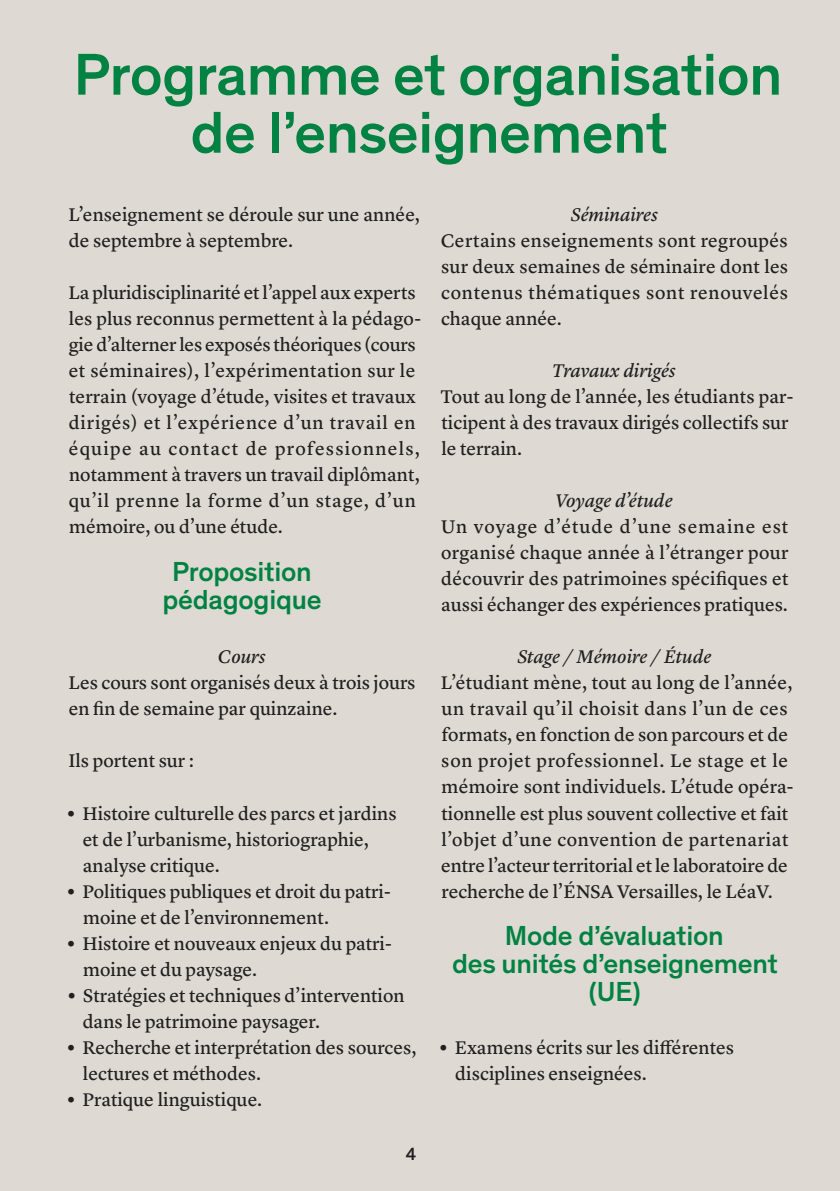
<style>
.page{position:relative;width:840px;height:1191px;background:#fff}
.page>*{position:absolute;margin:0;border:0;box-sizing:border-box;transform-origin:0 0}
._2-Titre_1{font:500 60px/58px "Theinhardt";letter-spacing:-.01em;color:#008242;text-align:center}
._2-Titre_2{font:500 28px/28px "Theinhardt";letter-spacing:-.01em;color:#008242;text-align:center}
._3-Texte_Courant_jus{font:19px/26px "Lyon Text Regular No.2";color:#231f20}
._3-Titre_4{font:italic 19px "Lyon Text Regular No.2";letter-spacing:-.005em;color:#231f20}
._3-Texte_Courant_jus-2{font:500 18px "Theinhardt";color:#231f20}
.s1{font-family:"Theinhardt";font-weight:500}
</style>
<div class="page">
<div style="left:0;top:0;width:839px;height:1191px;background:#dedad3"></div>
<p class="_2-Titre_1" style="left:74px;top:41px;width:709px">Programme et organisation de l’enseignement</p>
<p class="_3-Texte_Courant_jus" style="left:68px;top:200px;width:353px">L’enseignement se déroule sur une année, de septembre à septembre.</p>
<p class="_3-Texte_Courant_jus" style="left:68px;top:278px;width:354px">La pluridisciplinarité et l’appel aux experts les plus reconnus permettent à la pédago&shy;gie d’alterner les exposés théoriques (cours et séminaires), l’expérimentation sur le terrain (voyage d’étude, visites et travaux dirigés) et l’expérience d’un travail en équipe au contact de professionnels, notamment à travers un travail diplômant, qu’il prenne la forme d’un stage, d’un mémoire, ou d’une étude.</p>
<p class="_2-Titre_2" style="left:162px;top:556px;width:160px">Proposition pédagogique</p>
<p class="_3-Titre_4" style="left:218px;top:642px;width:49px">Cours</p>
<p class="_3-Texte_Courant_jus" style="left:68px;top:668px;width:348px">Les cours sont organisés deux à trois jours en fin de semaine par quinzaine.</p>
<p class="_3-Texte_Courant_jus" style="left:68px;top:746px;width:127px">Ils portent sur :</p>
<p class="_3-Texte_Courant_jus" style="left:83px;top:798px;width:315px;text-indent:-16px"><span class="s1">•</span> Histoire culturelle des parcs et jardins et de l’urbanisme, historiographie, analyse critique.</p>
<p class="_3-Texte_Courant_jus" style="left:83px;top:876px;width:309px;text-indent:-16px"><span class="s1">•</span> Politiques publiques et droit du patri&shy;moine et de l’environnement.</p>
<p class="_3-Texte_Courant_jus" style="left:83px;top:928px;width:310px;text-indent:-16px"><span class="s1">•</span> Histoire et nouveaux enjeux du patri&shy;moine et du paysage.</p>
<p class="_3-Texte_Courant_jus" style="left:83px;top:980px;width:323px;text-indent:-15px"><span class="s1">•</span> Stratégies et techniques d’intervention dans le patrimoine paysager.</p>
<p class="_3-Texte_Courant_jus" style="left:83px;top:1032px;width:335px;text-indent:-16px"><span class="s1">•</span> Recherche et interprétation des sources, lectures et méthodes.</p>
<p class="_3-Texte_Courant_jus" style="left:67px;top:1084px;width:196px"><span class="s1">•</span> Pratique linguistique.</p>
<p class="_3-Texte_Courant_jus-2" style="left:405px;top:1140px;width:12px">4</p>
<p class="_3-Titre_4" style="left:570px;top:200px;width:88px">Séminaires</p>
<p class="_3-Texte_Courant_jus" style="left:440px;top:226px;width:348px;text-align:justify">Certains enseignements sont regroupés sur deux semaines de séminaire dont les contenus thématiques sont renouvelés chaque année.</p>
<p class="_3-Titre_4" style="left:551px;top:356px;width:125px">Travaux dirigés</p>
<p class="_3-Texte_Courant_jus" style="left:440px;top:382px;width:354px">Tout au long de l’année, les étudiants par&shy;ticipent à des travaux dirigés collectifs sur le terrain.</p>
<p class="_3-Titre_4" style="left:555px;top:486px;width:119px">Voyage d’étude</p>
<p class="_3-Texte_Courant_jus" style="left:441px;top:512px;width:348px;text-align:justify">Un voyage d’étude d’une semaine est organisé chaque année à l’étranger pour découvrir des patrimoines spécifiques et aussi échanger des expériences pratiques.</p>
<p class="_3-Titre_4" style="left:517px;top:642px;width:195px">Stage / Mémoire / Étude</p>
<p class="_3-Texte_Courant_jus" style="left:440px;top:668px;width:354px">L’étudiant mène, tout au long de l’année, un travail qu’il choisit dans l’un de ces formats, en fonction de son parcours et de son projet professionnel. Le stage et le mémoire sont individuels. L’étude opéra&shy;tionnelle est plus souvent collective et fait l’objet d’une convention de partenariat entre l’acteur territorial et le laboratoire de recherche de l’ÉNSA Versailles, le LéaV.</p>
<p class="_2-Titre_2" style="left:452px;top:920px;width:327px">Mode d’évaluation<br>des unités d’enseignement (UE)</p>
<p class="_3-Texte_Courant_jus" style="left:455px;top:1032px;width:280px;text-indent:-16px"><span class="s1">•</span> Examens écrits sur les différentes disciplines enseignées.</p>
</div>
